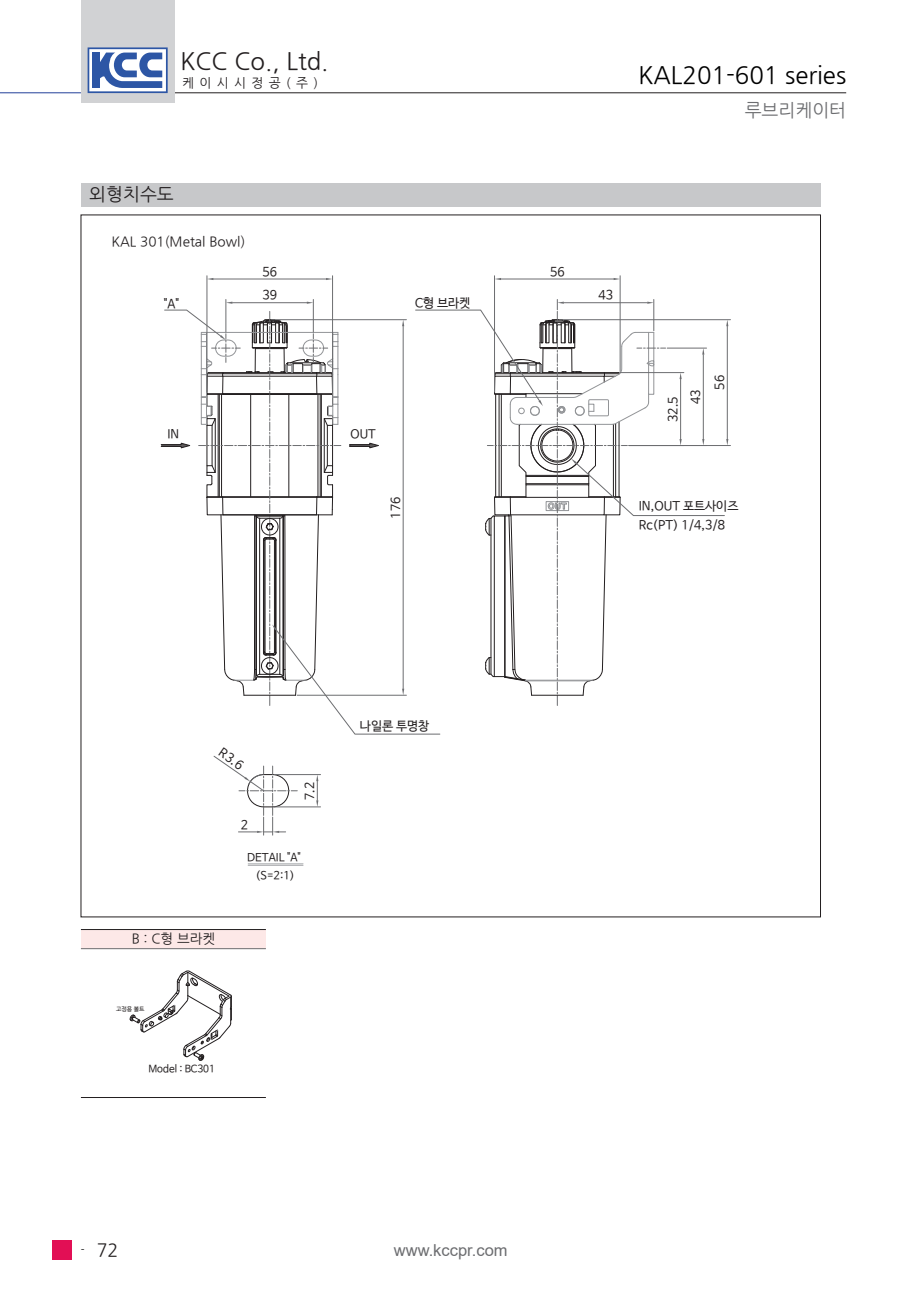
<style>
.page{position:relative;width:910px;height:1297px;background:#fff}
.page>*{position:absolute;margin:0;border:0;box-sizing:border-box;transform-origin:0 0}
.t1{font:24px "Nanum Gothic";color:#000}
.t2{font:24px "Nanum Gothic";color:#231f20}
.t3{font:18px "Nanum Gothic";color:#231f20}
.t4{font:18px "Nanum Gothic";color:#6c6d70}
.t5{font:16.5px "Arial";color:#6c6d70}
.t6{font:13.5px "Nanum Gothic";color:#231f20}
.t7{font:12.75px "Nanum Gothic";letter-spacing:.42em;color:#231f20}
.t8{font:12.45px/18.5px "Nanum Barun Gothic";color:#231f20}
.t9{font:12.15px "Nanum Barun Gothic";color:#231f20}
.t10{font:11.1px/17.4px "Nanum Barun Gothic";letter-spacing:.005em;color:#231f20;text-align:center}
.t11{font:10.5px "Nanum Gothic";color:#000}
.t12{font:10.05px "Nanum Barun Gothic";color:#231f20}
.t13{font:6px "Nanum Barun Gothic";color:#231f20}
</style>
<div class="page">
<hr style="left:0;top:92px;width:81px;height:1px;background:#223f99">
<hr style="left:174px;top:92px;width:672px;height:1px;background:#231f20">
<div style="left:81px;top:0;width:93px;height:102px;background:#d1d2d4"></div>
<svg style="left:88px;top:47px;width:80px;height:46px;background:#8ba1cd"></svg>
<div style="left:52px;top:1240px;width:19px;height:20px;background:#e20f55"></div>
<div style="left:81px;top:183px;width:740px;height:23px;background:#c7c8ca"></div>
<hr style="left:274px;top:774px;width:47px;height:1px;background:#6c6d70">
<hr style="left:274px;top:806px;width:47px;height:1px;background:#6c6d70">
<svg style="left:316px;top:775px;width:2px;height:32px"></svg>
<svg style="left:213px;top:755px;width:84px;height:80px"></svg>
<hr style="left:248px;top:863px;width:55px;height:1px;background:#a4a6a9">
<hr style="left:248px;top:865px;width:55px;height:1px;background:#a4a6a9">
<hr style="left:207px;top:276px;width:1px;height:116px;background:#6c6d70">
<hr style="left:332px;top:276px;width:1px;height:116px;background:#6c6d70">
<hr style="left:213px;top:279px;width:113px;height:1px;background:#6c6d70">
<svg style="left:207px;top:278px;width:6px;height:2px"></svg>
<svg style="left:326px;top:278px;width:6px;height:2px"></svg>
<hr style="left:629px;top:445px;width:101px;height:1px;background:#6c6d70">
<hr style="left:559px;top:319px;width:171px;height:1px;background:#6c6d70">
<hr style="left:494px;top:276px;width:1px;height:116px;background:#6c6d70">
<hr style="left:620px;top:276px;width:1px;height:95px;background:#6c6d70">
<hr style="left:501px;top:279px;width:113px;height:1px;background:#6c6d70">
<svg style="left:495px;top:278px;width:6px;height:2px"></svg>
<svg style="left:614px;top:278px;width:6px;height:2px"></svg>
<svg style="left:161px;top:299px;width:567px;height:436px"></svg>
<div style="left:81px;top:929px;width:185px;height:20px;background:#fde8e7"></div>
<hr style="left:81px;top:929px;width:185px;height:1px;background:#231f20">
<hr style="left:81px;top:1097px;width:185px;height:1px;background:#231f20">
<hr style="left:81px;top:948px;width:185px;height:1px;background:#6c6d70">
<svg style="left:130px;top:971px;width:102px;height:90px"></svg>
<h1 class="t2" style="left:180px;top:50px;width:150px">KCC Co., Ltd.</h1>
<p class="t7" style="left:182px;top:76px;width:137px">케이시시정공(주)</p>
<p class="t3" style="left:89px;top:186px;width:86px">외형치수도</p>
<p class="t6" style="left:111px;top:235px;width:135px">KAL 301(Metal Bowl)</p>
<p class="t8" style="left:164px;top:295px;width:17px">"A"</p>
<p class="t8" style="left:263px;top:263px;width:16px">56</p>
<p class="t8" style="left:263px;top:287px;width:16px">39</p>
<p class="t8" style="left:415px;top:294px;width:57px">C형 브라켓</p>
<p class="t9" style="left:168px;top:427px;width:13px">IN</p>
<p class="t9" style="left:351px;top:427px;width:27px">OUT</p>
<p class="t8" style="left:387px;top:519px;width:23px;rotate:-90deg">176</p>
<p class="t1" style="left:638px;top:64px;width:210px">KAL201-601 series</p>
<p class="t4" style="left:745px;top:102px;width:103px">루브리케이터</p>
<p class="t8" style="left:550px;top:263px;width:16px">56</p>
<p class="t8" style="left:599px;top:287px;width:16px">43</p>
<p class="t8" style="left:664px;top:422px;width:27px;rotate:-90deg">32.5</p>
<p class="t8" style="left:687px;top:404px;width:16px;rotate:-90deg">43</p>
<p class="t8" style="left:711px;top:390px;width:16px;rotate:-90deg">56</p>
<p class="t8" style="left:639px;top:497px;width:101px">IN,OUT 포트사이즈<br>Rc(PT) 1/4,3/8</p>
<p class="t8" style="left:225px;top:744px;width:28px;rotate:35deg">R3.6</p>
<p class="t8" style="left:241px;top:816px;width:9px">2</p>
<p class="t8" style="left:301px;top:800px;width:20px;rotate:-90deg">7.2</p>
<p class="t6" style="left:132px;top:932px;width:85px">B : C형 브라켓</p>
<p class="t13" style="left:116px;top:1006px;width:30px">고정용 볼트</p>
<p class="t12" style="left:148px;top:1064px;width:68px">Model : BC301</p>
<p class="t10" style="left:247px;top:849px;width:55px">DETAIL "A" (S=2:1)</p>
<p class="t8" style="left:360px;top:717px;width:71px">나일론 투명창</p>
<p class="t11" style="left:81px;top:1245px;width:5px">-</p>
<h2 class="t3" style="left:97px;top:1241px;width:23px">72</h2>
<h3 class="t5" style="left:394px;top:1239px;width:115px">www.kccpr.com</h3>
</div>
